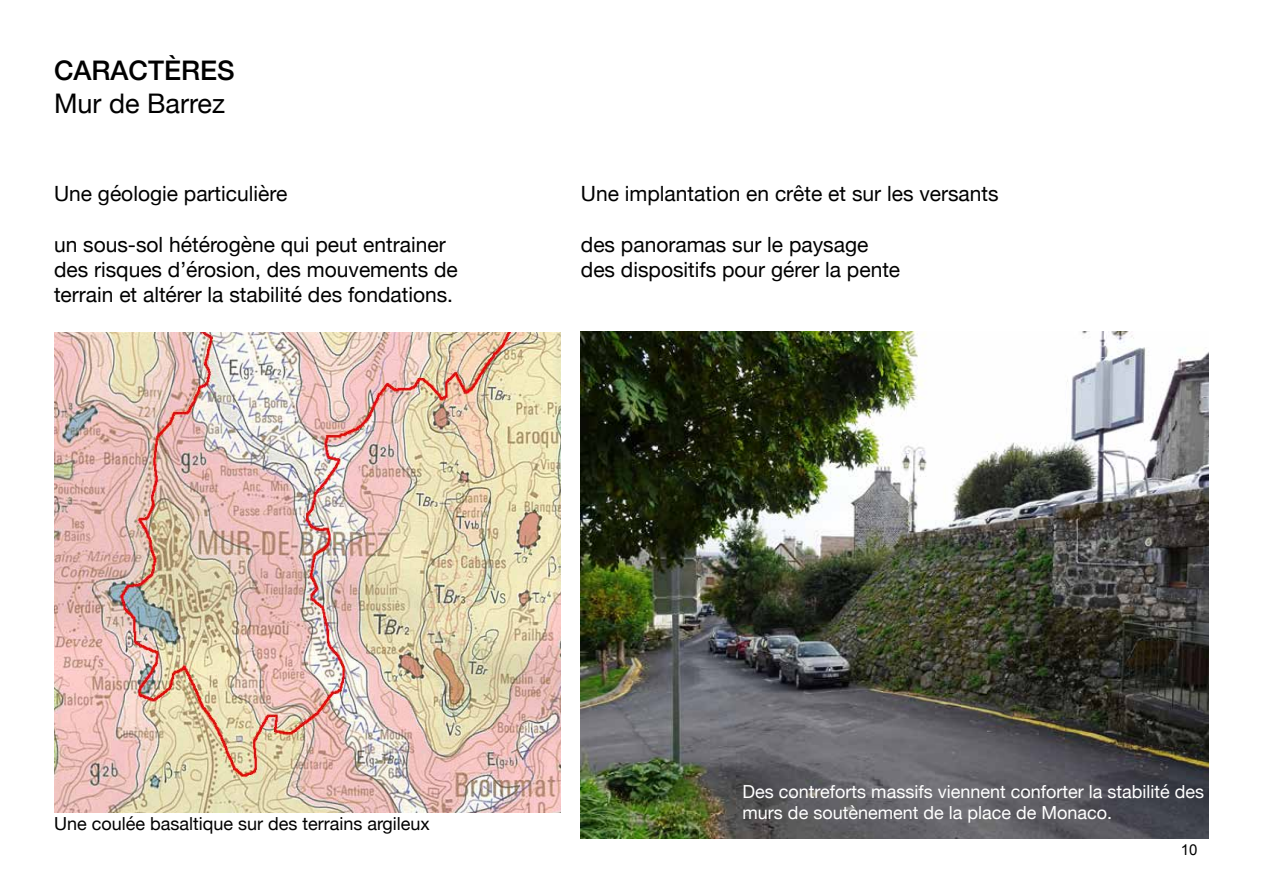
<style>
.page{position:relative;width:1263px;height:893px;background:#fff}
.page>*{position:absolute;margin:0;border:0;box-sizing:border-box;transform-origin:0 0}
.t1{font:27px "Helvetica Neue";color:#000}
.t2{font:500 27px "Helvetica Neue";color:#000}
.t3{font:21px/25.2px "Helvetica Neue";color:#000}
.t4{font:18px/21px "Helvetica Neue";color:#fff}
.t5{font:18px "Helvetica Neue";color:#000}
.t6{font:15px "Arial";color:#000}
</style>
<div class="page">
<img style="left:54px;top:332px;width:506px;height:481px">
<img style="left:581px;top:332px;width:628px;height:507px">
<p class="t2" style="left:54px;top:49px;width:182px">CARACTÈRES</p>
<p class="t1" style="left:54px;top:84px;width:172px">Mur de Barrez</p>
<p class="t3" style="left:54px;top:182px;width:235px">Une géologie particulière</p>
<p class="t3" style="left:54px;top:233px;width:405px">un sous-sol hétérogène qui peut entrainer des risques d’érosion, des mouvements de terrain et altérer la stabilité des fondations.</p>
<p class="t3" style="left:581px;top:182px;width:419px">Une implantation en crête et sur les versants</p>
<p class="t3" style="left:581px;top:233px;width:321px">des panoramas sur le paysage des dispositifs pour gérer la pente</p>
<p class="t5" style="left:54px;top:811px;width:377px">Une coulée basaltique sur des terrains argileux</p>
<p class="t4" style="left:743px;top:782px;width:463px">Des contreforts massifs viennent conforter la stabilité des murs de soutènement de la place de Monaco.</p>
<p class="t6" style="left:1181px;top:840px;width:18px">10</p>
</div>
